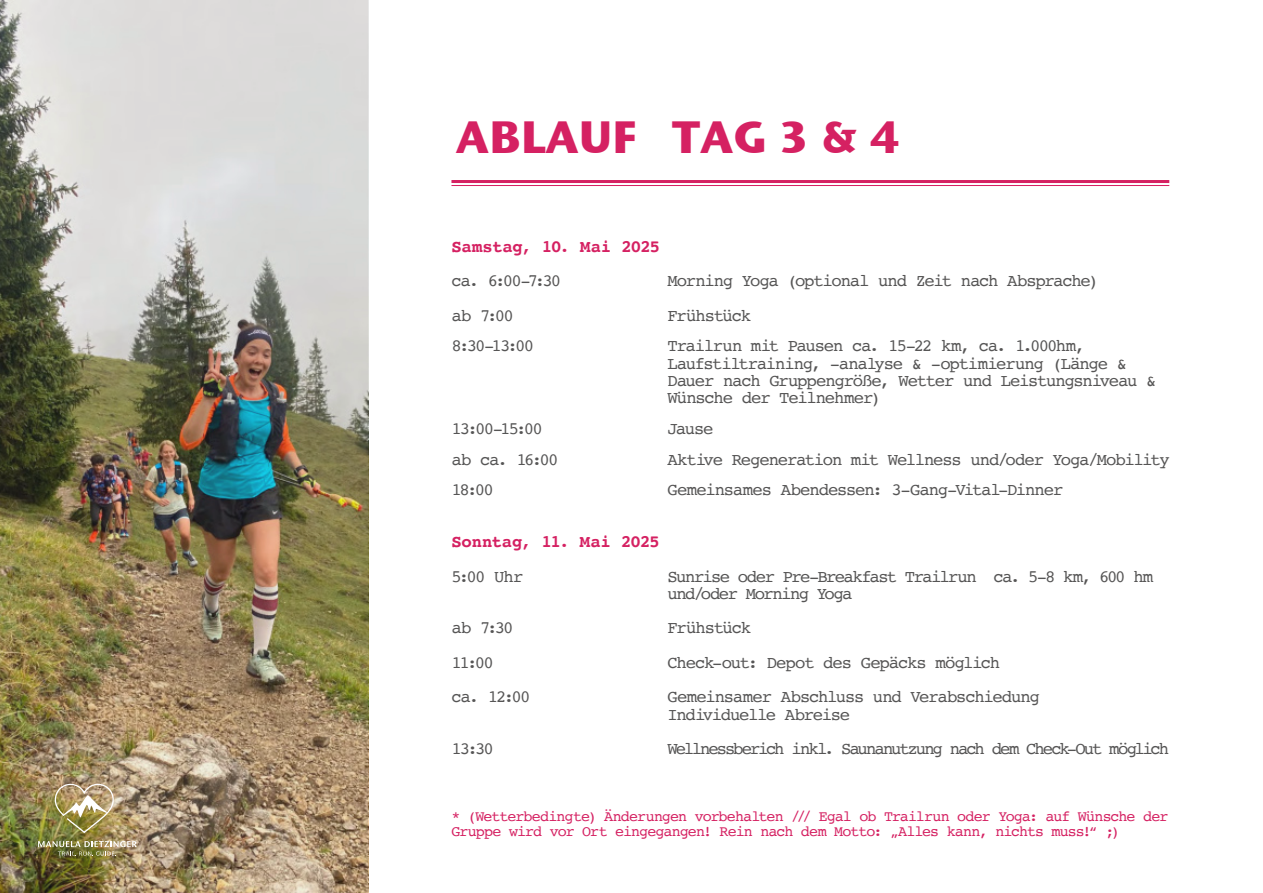
<style>
.page{position:relative;width:1263px;height:893px;background:#fff}
.page>*{position:absolute;margin:0;border:0;box-sizing:border-box;transform-origin:0 0}
.t1{font:700 45px "Stone Sans ITC";color:#d52162}
.t2{font:17.25px/17.2px "Courier";letter-spacing:-.075em;color:#565555}
.t3{font:17.25px "Courier";letter-spacing:-.12em;color:#565555}
.t4{font:700 17.25px "Courier";letter-spacing:-.02em;color:#d52162}
.t5{font:15px/15px "Courier";letter-spacing:-.06em;color:#d52162}
</style>
<div class="page">
<hr style="left:451px;top:180px;width:718px;height:3px;background:#d52162">
<hr style="left:451px;top:185px;width:718px;height:1px;background:#d52162">
<img style="left:0;top:0;width:368px;height:893px">
<img style="left:54px;top:784px;width:60px;height:50px">
<svg style="left:38px;top:841px;width:99px;height:15px"></svg>
<h1 class="t1" style="left:456px;top:112px;width:445px">ABLAUF TAG 3 &amp; 4</h1>
<p class="t4" style="left:451px;top:240px;width:210px">Samstag, 10. Mai 2025</p>
<p class="t2" style="left:451px;top:273px;width:111px">ca. 6:00-7:30</p>
<p class="t2" style="left:667px;top:273px;width:432px">Morning Yoga (optional und Zeit nach Absprache)</p>
<p class="t2" style="left:451px;top:308px;width:64px">ab 7:00</p>
<p class="t2" style="left:667px;top:308px;width:85px">Frühstück</p>
<p class="t2" style="left:451px;top:338px;width:84px">8:30-13:00</p>
<p class="t2" style="left:667px;top:338px;width:490px">Trailrun mit Pausen ca. 15-22 km, ca. 1.000hm, Laufstiltraining, -analyse &amp; -optimierung (Länge &amp; Dauer nach Gruppengröße, Wetter und Leistungsniveau &amp; Wünsche der Teilnehmer)</p>
<p class="t2" style="left:451px;top:421px;width:93px">13:00-15:00</p>
<p class="t2" style="left:667px;top:421px;width:47px">Jause</p>
<p class="t2" style="left:451px;top:452px;width:108px">ab ca. 16:00</p>
<p class="t2" style="left:667px;top:452px;width:504px">Aktive Regeneration mit Wellness und/oder Yoga/Mobility</p>
<p class="t2" style="left:451px;top:482px;width:44px">18:00</p>
<p class="t2" style="left:667px;top:482px;width:397px">Gemeinsames Abendessen: 3-Gang-Vital-Dinner</p>
<p class="t4" style="left:451px;top:535px;width:210px">Sonntag, 11. Mai 2025</p>
<p class="t2" style="left:451px;top:569px;width:73px">5:00 Uhr</p>
<p class="t2" style="left:667px;top:569px;width:487px">Sunrise oder Pre-Breakfast Trailrun ca. 5-8 km, 600 hm und/oder Morning Yoga</p>
<p class="t2" style="left:451px;top:620px;width:64px">ab 7:30</p>
<p class="t2" style="left:667px;top:620px;width:85px">Frühstück</p>
<p class="t2" style="left:451px;top:655px;width:44px">11:00</p>
<p class="t2" style="left:667px;top:655px;width:334px">Check-out: Depot des Gepäcks möglich</p>
<p class="t2" style="left:451px;top:689px;width:80px">ca. 12:00</p>
<p class="t2" style="left:667px;top:689px;width:374px">Gemeinsamer Abschluss und Verabschiedung<br>Individuelle Abreise</p>
<p class="t2" style="left:451px;top:741px;width:44px">13:30</p>
<p class="t3" style="left:667px;top:742px;width:503px">Wellnessberich inkl. Saunanutzung nach dem Check-Out möglich</p>
<p class="t5" style="left:451px;top:809px;width:718px">* (Wetterbedingte) Änderungen vorbehalten /// Egal ob Trailrun oder Yoga: auf Wünsche der<br>Gruppe wird vor Ort eingegangen! Rein nach dem Motto: „Alles kann, nichts muss!“ ;)</p>
</div>
